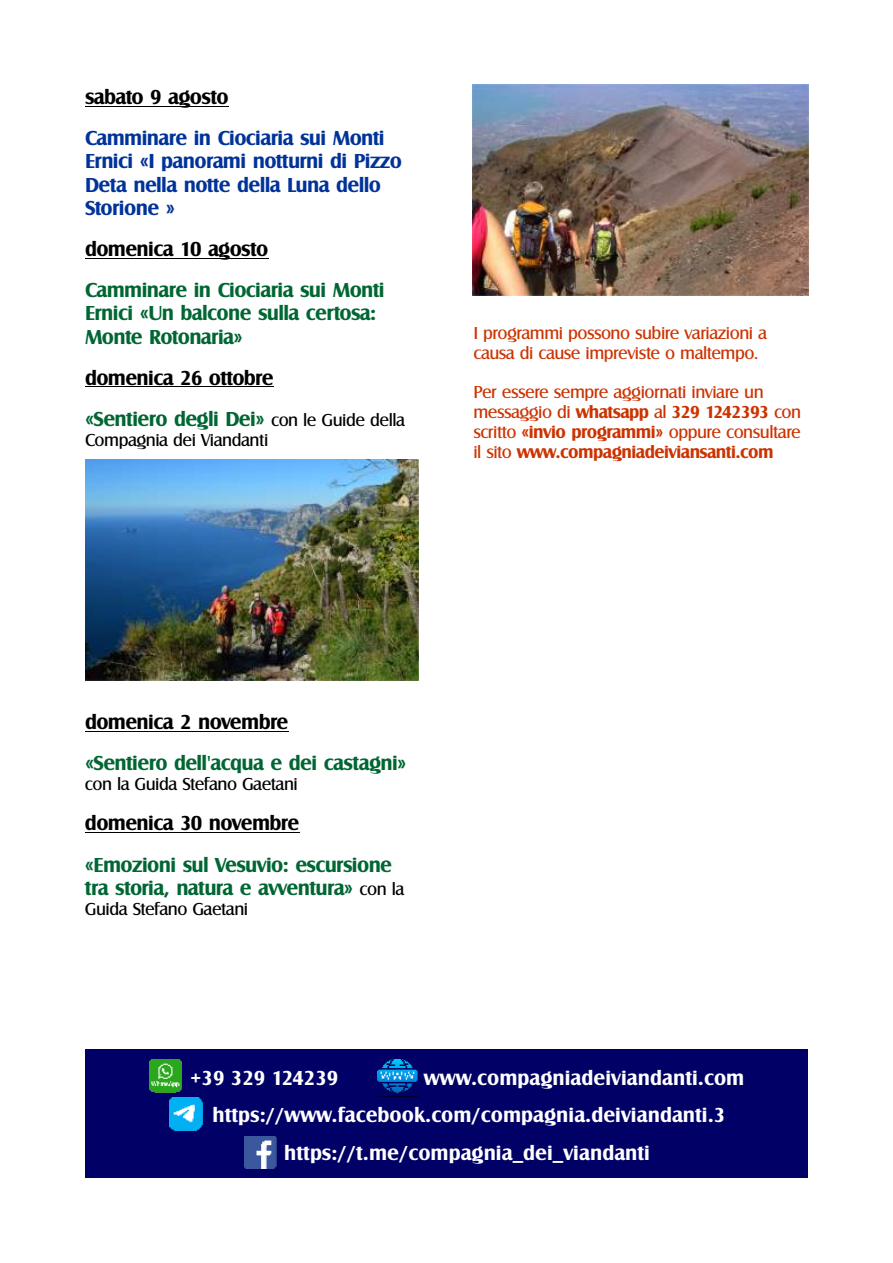
<style>
.page{position:relative;width:893px;height:1263px;background:#fff}
.page>*{position:absolute;margin:0;border:0;box-sizing:border-box;transform-origin:0 0}
.t1{font:700 21px/23.2px "Castle T";letter-spacing:-.03em;color:#063}
.t2{font:700 21px "Castle T";color:#fff}
.t3{font:700 21px/23.2px "Castle T";letter-spacing:-.03em;color:#039}
.t4{font:700 21px "Castle T";letter-spacing:-.03em;color:#000}
.t5{font:18px/20px "Castle T";letter-spacing:-.025em;color:#c30}
.t6{font:18px "Castle T";letter-spacing:-.025em;color:#000}
.s1{color:#000}
.s2{font-weight:400;font-size:18px;color:#000}
.s3{font-weight:700}
</style>
<div class="page">
<hr style="left:85px;top:106px;width:144px;height:1px;background:#000">
<hr style="left:85px;top:258px;width:183px;height:1px;background:#000">
<hr style="left:85px;top:386px;width:189px;height:1px;background:#000">
<hr style="left:85px;top:731px;width:204px;height:1px;background:#000">
<hr style="left:85px;top:832px;width:214px;height:1px;background:#000">
<div style="left:85px;top:1049px;width:723px;height:129px;background:#006"></div>
<img style="left:150px;top:1059px;width:32px;height:33px">
<img style="left:378px;top:1059px;width:40px;height:38px">
<img style="left:169px;top:1098px;width:33px;height:33px">
<img style="left:244px;top:1136px;width:33px;height:33px">
<img style="left:85px;top:459px;width:334px;height:222px">
<img style="left:472px;top:85px;width:336px;height:210px">
<p class="t4" style="left:85px;top:87px;width:145px">sabato 9 agosto</p>
<p class="t3" style="left:85px;top:127px;width:318px">Camminare in Ciociaria sui Monti<br>Ernici «I panorami notturni di Pizzo<br>Deta nella notte della Luna dello<br>Storione »</p>
<p class="t4" style="left:85px;top:238px;width:185px">domenica 10 agosto</p>
<p class="t1" style="left:85px;top:278px;width:301px">Camminare in Ciociaria sui Monti<br>Ernici «Un balcone sulla certosa:<br>Monte Rotonaria»</p>
<p class="t1" style="left:85px;top:357px;width:321px;line-height:41.1px"><span class="s1">domenica 26 ottobre<br></span>«Sentiero degli Dei» <span class="s2">con le Guide della</span></p>
<p class="t6" style="left:85px;top:431px;width:185px">Compagnia dei Viandanti</p>
<p class="t5" style="left:473px;top:323px;width:295px;line-height:19.5px">I programmi possono subire variazioni a causa di cause impreviste o maltempo.</p>
<p class="t5" style="left:473px;top:382px;width:329px">Per essere sempre aggiornati inviare un messaggio di <span class="s3">whatsapp</span> al <span class="s3">329 1242393</span> con scritto <span class="s3">«invio programmi»</span> oppure consultare il sito <span class="s3">www.compagniadeiviansanti.com</span></p>
<p class="t4" style="left:85px;top:712px;width:205px">domenica 2 novembre</p>
<p class="t1" style="left:85px;top:752px;width:323px">«Sentiero dell'acqua e dei castagni»</p>
<p class="t6" style="left:85px;top:775px;width:215px">con la Guida Stefano Gaetani</p>
<p class="t4" style="left:85px;top:813px;width:216px">domenica 30 novembre</p>
<p class="t1" style="left:85px;top:853px;width:321px">«Emozioni sul Vesuvio: escursione tra storia, natura e avventura» <span class="s2">con la</span></p>
<p class="t6" style="left:85px;top:900px;width:165px">Guida Stefano Gaetani</p>
<p class="t2" style="left:190px;top:1068px;width:150px">+39 329 124239</p>
<p class="t2" style="left:424px;top:1067px;width:322px">www.compagniadeiviandanti.com</p>
<p class="t2" style="left:213px;top:1104px;width:514px">https://www.facebook.com/compagnia.deiviandanti.3</p>
<p class="t2" style="left:284px;top:1143px;width:367px">https://t.me/compagnia_dei_viandanti</p>
</div>
